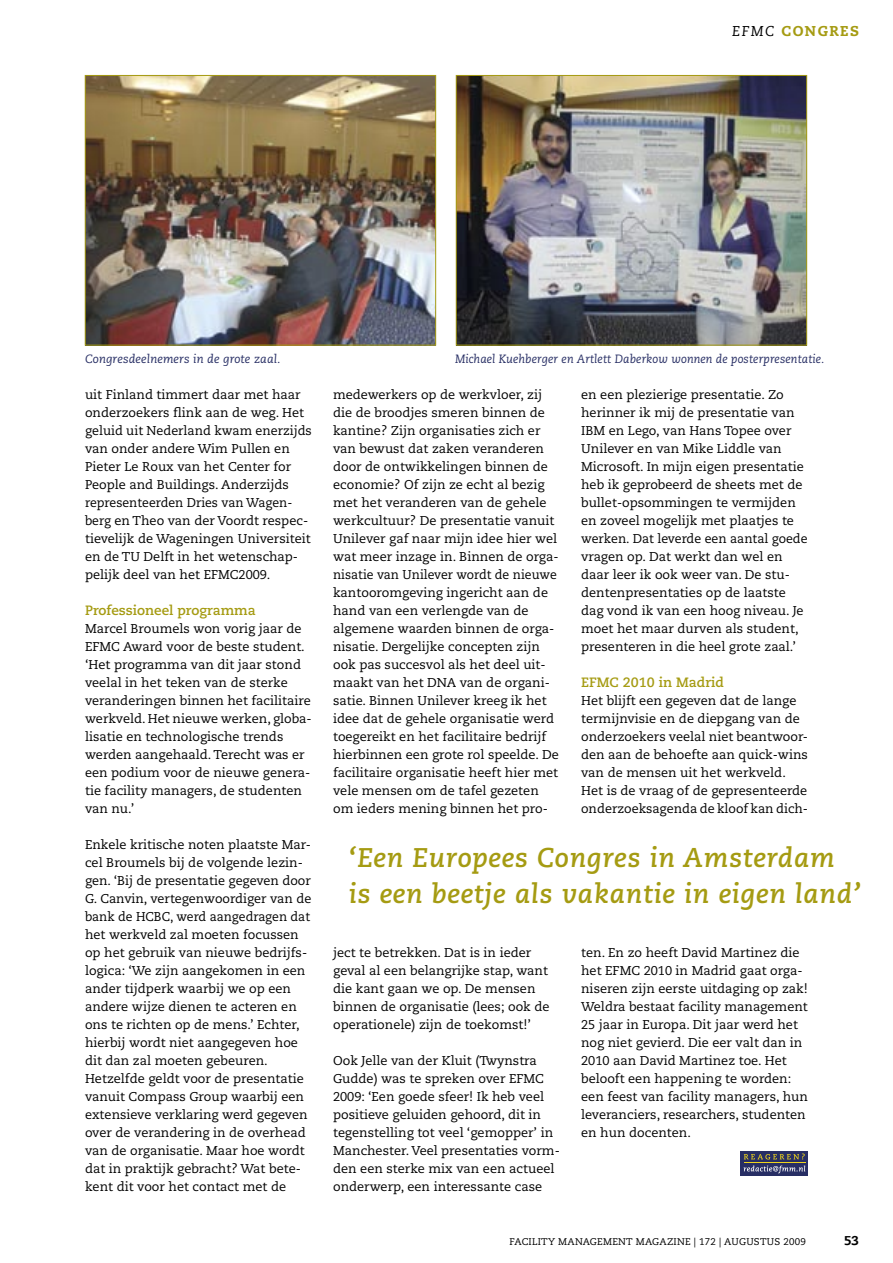
<style>
.page{position:relative;width:893px;height:1263px;background:#fff}
.page>*{position:absolute;margin:0;border:0;box-sizing:border-box;transform-origin:0 0}
.t1{font:italic 700 27px/36px "Caecilia";letter-spacing:.025em;color:#a59b12}
.t2{font:800 14.25px "Caecilia";letter-spacing:.1em;color:#a59b12}
.t3{font:700 13.5px "Caecilia";color:#a59b12}
.t4{font:12.75px/18px "Caecilia";color:#000}
.t5{font:800 12.75px "Caecilia";color:#000}
.t6{font:italic 12px "Caecilia";letter-spacing:.01em;color:#272e64;scale:.96 1}
.t7{font:italic 12px "Caecilia";letter-spacing:.01em;color:#272e64}
.t8{font:9.75px "Caecilia";letter-spacing:.025em;color:#000}
.s1{font-weight:400;font-style:italic;color:#000}
</style>
<div class="page">
<div style="left:741px;top:1151px;width:67px;height:25px;background:#272e64"></div>
<hr style="left:743px;top:1162px;width:62px;height:1px;background:#edd41c">
<svg style="left:744px;top:1153px;width:61px;height:6px"></svg>
<svg style="left:744px;top:1165px;width:61px;height:8px"></svg>
<img style="left:87px;top:77px;width:347px;height:266px">
<div style="left:85px;top:75px;width:351px;height:270px;border:1px solid #a59b12"></div>
<img style="left:458px;top:77px;width:347px;height:266px">
<div style="left:456px;top:75px;width:351px;height:270px;border:1px solid #a59b12"></div>
<p class="t2" style="left:732px;top:22px;width:128px"><span class="s1">EFMC</span> CONGRES</p>
<p class="t7" style="left:85px;top:352px;width:197px">Congresdeelnemers in de grote zaal.</p>
<p class="t6" style="left:455px;top:352px;width:386px">Michael Kuehberger en Artlett Daberkow wonnen de posterpresentatie.</p>
<p class="t4" style="left:85px;top:386px;width:228px">uit Finland timmert daar met haar onderzoekers flink aan de weg. Het geluid uit Nederland kwam enerzijds van onder andere Wim Pullen en Pieter Le Roux van het Center for People and Buildings. Anderzijds representeerden Dries van Wagen&shy;berg en Theo van der Voordt respec&shy;tievelijk de Wageningen Universiteit en de TU Delft in het wetenschap&shy;pelijk deel van het EFMC2009.</p>
<p class="t3" style="left:85px;top:603px;width:172px">Professioneel programma</p>
<p class="t4" style="left:85px;top:620px;width:228px">Marcel Broumels won vorig jaar de<br>EFMC Award voor de beste student. ‘Het programma van dit jaar stond veelal in het teken van de sterke veranderingen binnen het facilitaire werkveld. Het nieuwe werken, globa&shy;lisatie en technologische trends werden aangehaald. Terecht was er een podium voor de nieuwe genera&shy;tie facility managers, de studenten van nu.’</p>
<p class="t4" style="left:85px;top:836px;width:228px">Enkele kritische noten plaatste Mar&shy;cel Broumels bij de volgende lezin&shy;gen. ‘Bij de presentatie gegeven door G. Canvin, vertegenwoordiger van de bank de HCBC, werd aangedragen dat het werkveld zal moeten focussen op het gebruik van nieuwe bedrijfs&shy;logica: ‘We zijn aangekomen in een ander tijdperk waarbij we op een andere wijze dienen te acteren en ons te richten op de mens.’ Echter, hierbij wordt niet aangegeven hoe dit dan zal moeten gebeuren.<br>Hetzelfde geldt voor de presentatie vanuit Compass Group waarbij een extensieve verklaring werd gegeven over de verandering in de overhead van de organisatie. Maar hoe wordt dat in praktijk gebracht? Wat bete&shy;kent dit voor het contact met de</p>
<p class="t4" style="left:333px;top:386px;width:227px">medewerkers op de werkvloer, zij die de broodjes smeren binnen de kantine? Zijn organisaties zich er van bewust dat zaken veranderen door de ontwikkelingen binnen de economie? Of zijn ze echt al bezig met het veranderen van de gehele werkcultuur? De presentatie vanuit Unilever gaf naar mijn idee hier wel wat meer inzage in. Binnen de orga&shy;nisatie van Unilever wordt de nieuwe kantooromgeving ingericht aan de hand van een verlengde van de algemene waarden binnen de orga&shy;nisatie. Dergelijke concepten zijn ook pas succesvol als het deel uit&shy;maakt van het DNA van de organi&shy;satie. Binnen Unilever kreeg ik het idee dat de gehele organisatie werd toegereikt en het facilitaire bedrijf hierbinnen een grote rol speelde. De facilitaire organisatie heeft hier met vele mensen om de tafel gezeten om ieders mening binnen het pro-</p>
<p class="t4" style="left:581px;top:386px;width:228px">en een plezierige presentatie. Zo herinner ik mij de presentatie van IBM en Lego, van Hans Topee over Unilever en van Mike Liddle van Microsoft. In mijn eigen presentatie heb ik geprobeerd de sheets met de bullet-opsommingen te vermijden en zoveel mogelijk met plaatjes te werken. Dat leverde een aantal goede vragen op. Dat werkt dan wel en daar leer ik ook weer van. De stu&shy;dentenpresentaties op de laatste dag vond ik van een hoog niveau. Je moet het maar durven als student, presenteren in die heel grote zaal.’</p>
<p class="t3" style="left:581px;top:675px;width:144px">EFMC 2010 in Madrid</p>
<p class="t4" style="left:581px;top:692px;width:228px">Het blijft een gegeven dat de lange termijnvisie en de diepgang van de onderzoekers veelal niet beantwoor&shy;den aan de behoefte aan quick-wins van de mensen uit het werkveld.<br>Het is de vraag of de gepresenteerde onderzoeksagenda de kloof kan dich-</p>
<h1 class="t1" style="left:349px;top:840px;width:514px">‘Een Europees Congres in Amsterdam is een beetje als vakantie in eigen land’</h1>
<p class="t4" style="left:333px;top:944px;width:218px">ject te betrekken. Dat is in ieder geval al een belangrijke stap, want die kant gaan we op. De mensen binnen de organisatie (lees; ook de operationele) zijn de toekomst!’</p>
<p class="t4" style="left:333px;top:1052px;width:228px">Ook Jelle van der Kluit (Twynstra Gudde) was te spreken over EFMC 2009: ‘Een goede sfeer! Ik heb veel positieve geluiden gehoord, dit in tegenstelling tot veel ‘gemopper’ in Manchester. Veel presentaties vorm&shy;den een sterke mix van een actueel onderwerp, een interessante case</p>
<p class="t4" style="left:581px;top:944px;width:228px">ten. En zo heeft David Martinez die het EFMC 2010 in Madrid gaat orga&shy;niseren zijn eerste uitdaging op zak!<br>Weldra bestaat facility management 25 jaar in Europa. Dit jaar werd het nog niet gevierd. Die eer valt dan in 2010 aan David Martinez toe. Het belooft een happening te worden: een feest van facility managers, hun leveranciers, researchers, studenten en hun docenten.</p>
<p class="t8" style="left:510px;top:1236px;width:298px">FACILITY MANAGEMENT MAGAZINE | 172 | AUGUSTUS 2009</p>
<p class="t5" style="left:844px;top:1233px;width:16px">53</p>
</div>
